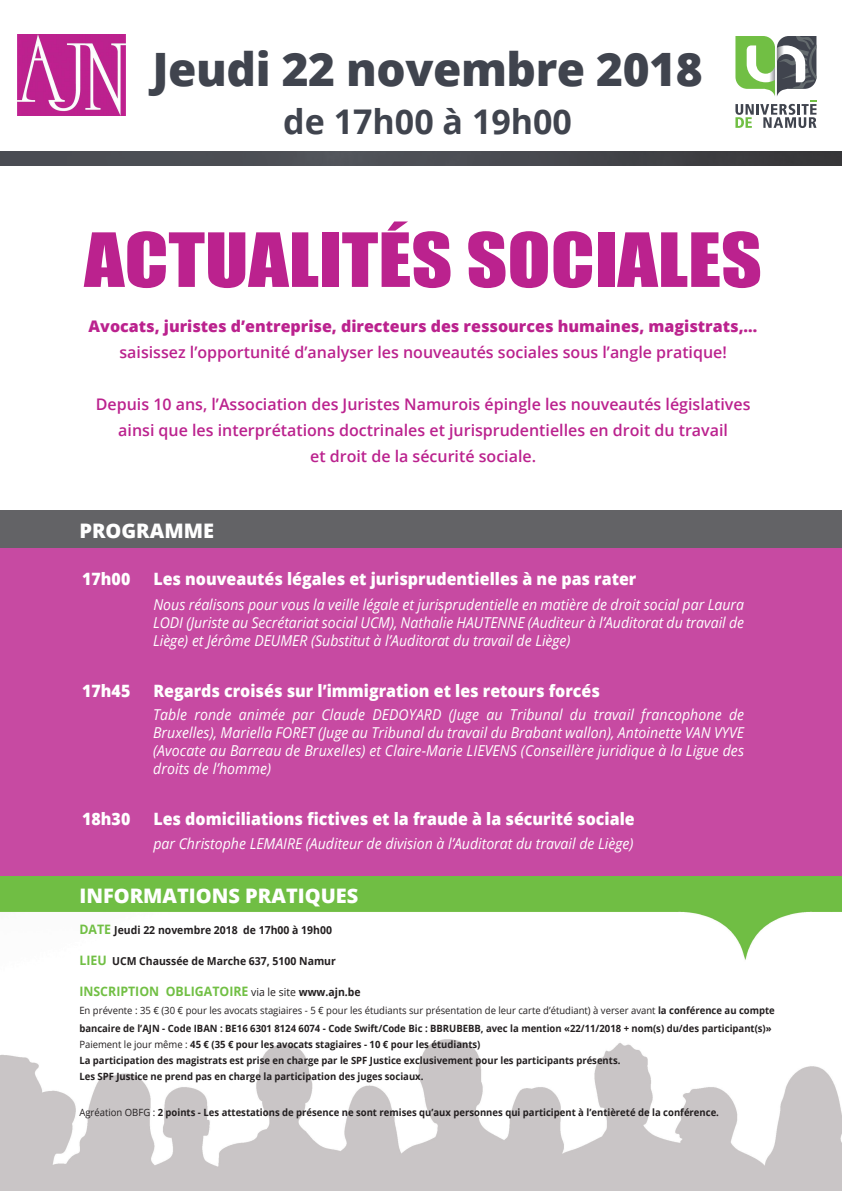
<style>
.page{position:relative;width:842px;height:1191px;background:#fff}
.page>*{position:absolute;margin:0;border:0;box-sizing:border-box;transform-origin:0 0}
.t1{font:69px "Impact";color:#bb228e;scale:1.15 1}
.t2{font:800 46px "Open Sans";letter-spacing:-.01em;color:#40444e}
.t3{font:700 34px "Open Sans";color:#40444e}
.t4{font:800 20px "Open Sans";color:#fff}
.t5{font:800 17px "Open Sans";color:#fff;scale:.94 1}
.t6{font:600 16px "Open Sans";color:#bb228e}
.t7{font:800 16px "Open Sans";color:#bb228e}
.t8{font:italic 15px/18px "Open Sans";color:#fff;text-align:justify;scale:.94 1}
.t9{font:700 13px "Open Sans";color:#71bf44;scale:.95 1}
.t10{font:700 11px "Open Sans";color:#231f20;scale:.95 1}
.t11{font:700 10px/18px "Open Sans";color:#231f20;scale:.95 1}
.s1{font-size:13px;color:#71bf44}
.s2{font-weight:400;font-size:11px;color:#231f20}
.s3{font-size:11px;color:#231f20}
.s4{font-weight:400}
</style>
<div class="page">
<img style="left:0;top:876px;width:842px;height:315px">
<img style="left:0;top:152px;width:842px;height:14px">
<svg style="left:735px;top:36px;width:81px;height:92px"></svg>
<img style="left:18px;top:35px;width:108px;height:80px">
<div style="left:0;top:545px;width:842px;height:331px;background:#c74aa2"></div>
<div style="left:0;top:510px;width:842px;height:38px;background:#636366"></div>
<p class="t2" style="left:153px;top:35px;width:552px">Jeudi 22 novembre 2018</p>
<p class="t3" style="left:283px;top:98px;width:290px">de 17h00 à 19h00</p>
<p class="t1" style="left:84px;top:206px;width:591px">ACTUALITÉS SOCIALES</p>
<p class="t7" style="left:89px;top:314px;width:670px">Avocats, juristes d’entreprise, directeurs des ressources humaines, magistrats,…</p>
<p class="t6" style="left:119px;top:341px;width:609px">saisissez l’opportunité d’analyser les nouveautés sociales sous l’angle pratique!</p>
<p class="t6" style="left:96px;top:393px;width:656px">Depuis 10 ans, l’Association des Juristes Namurois épingle les nouveautés législatives</p>
<p class="t6" style="left:118px;top:419px;width:611px">ainsi que les interprétations doctrinales et jurisprudentielles en droit du travail</p>
<p class="t6" style="left:310px;top:445px;width:227px">et droit de la sécurité sociale.</p>
<p class="t4" style="left:79px;top:515px;width:136px">PROGRAMME</p>
<p class="t5" style="left:82px;top:566px;width:53px">17h00</p>
<p class="t5" style="left:153px;top:566px;width:515px">Les nouveautés légales et jurisprudentielles à ne pas rater</p>
<p class="t8" style="left:153px;top:595px;width:630px">Nous réalisons pour vous la veille légale et jurisprudentielle en matière de droit social par Laura LODI (Juriste au Secrétariat social UCM), Nathalie HAUTENNE (Auditeur à l’Auditorat du travail de Liège) et Jérôme DEUMER (Substitut à l’Auditorat du travail de Liège)</p>
<p class="t5" style="left:82px;top:677px;width:53px">17h45</p>
<p class="t5" style="left:153px;top:677px;width:477px">Regards croisés sur l’immigration et les retours forcés</p>
<p class="t8" style="left:153px;top:705px;width:630px">Table ronde animée par Claude DEDOYARD (Juge au Tribunal du travail francophone de Bruxelles), Mariella FORET (Juge au Tribunal du travail du Brabant wallon), Antoinette VAN VYVE (Avocate au Barreau de Bruxelles) et Claire-Marie LIEVENS (Conseillère juridique à la Ligue des droits de l’homme)</p>
<p class="t5" style="left:82px;top:806px;width:53px">18h30</p>
<p class="t5" style="left:153px;top:806px;width:514px">Les domiciliations fictives et la fraude à la sécurité sociale</p>
<p class="t8" style="left:153px;top:834px;width:512px">par Christophe LEMAIRE (Auditeur de division à l’Auditorat du travail de Liège)</p>
<p class="t4" style="left:79px;top:880px;width:280px">INFORMATIONS PRATIQUES</p>
<p class="t10" style="left:79px;top:922px;width:267px"><span class="s1">DATE</span> Jeudi 22 novembre 2018 de 17h00 à 19h00</p>
<p class="t10" style="left:79px;top:953px;width:271px"><span class="s1">LIEU</span> UCM Chaussée de Marche 637, 5100 Namur</p>
<p class="t9" style="left:79px;top:982px;width:298px">INSCRIPTION OBLIGATOIRE <span class="s2">via le site</span> <span class="s3">www.ajn.be</span></p>
<p class="t11" style="left:79px;top:1001px;width:734px"><span class="s4">En prévente : 35 € (30 € pour les avocats stagiaires - 5 € pour les étudiants sur présentation de leur carte d’étudiant) à verser avant</span> la conférence au compte bancaire de l’AJN - Code IBAN : BE16 6301 8124 6074 - Code Swift/Code Bic : BBRUBEBB, avec la mention «22/11/2018 + nom(s) du/des participant(s)»</p>
<p class="t11" style="left:79px;top:1035px;width:424px"><span class="s4">Paiement le jour même :</span> 45 € (35 € pour les avocats stagiaires - 10 € pour les étudiants)</p>
<p class="t11" style="left:79px;top:1051px;width:571px">La participation des magistrats est prise en charge par le SPF Justice exclusivement pour les participants présents.</p>
<p class="t11" style="left:79px;top:1067px;width:364px">Les SPF Justice ne prend pas en charge la participation des juges sociaux.</p>
<p class="t11" style="left:79px;top:1103px;width:675px"><span class="s4">Agréation OBFG :</span> 2 points - Les attestations de présence ne sont remises qu’aux personnes qui participent à l’entièreté de la conférence.</p>
</div>
